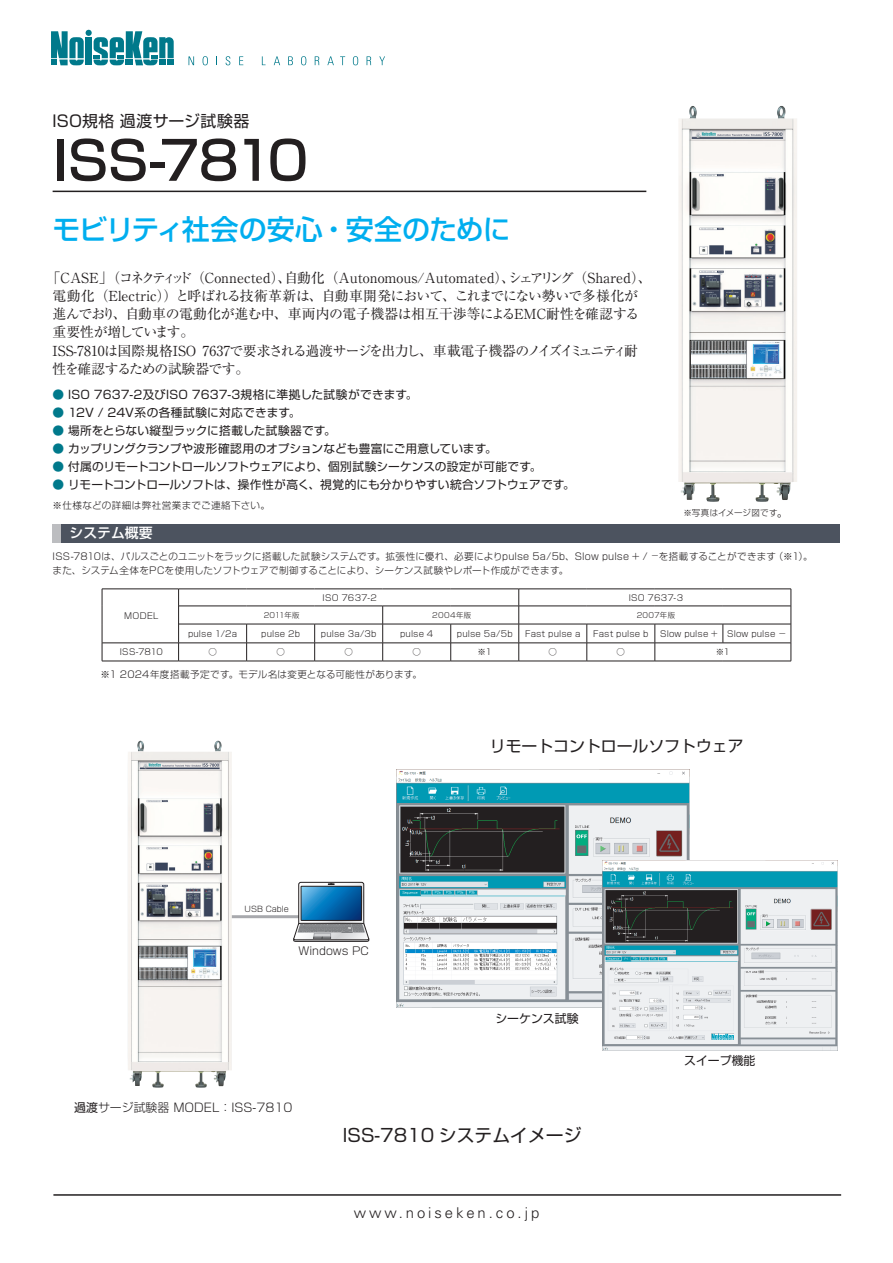
<style>
.page{position:relative;width:893px;height:1263px;background:#fff}
.page>*{position:absolute;margin:0;border:0;box-sizing:border-box;transform-origin:0 0}
.タイトルUnivers{font:500 53.1px "Shin Go Pro";letter-spacing:-.025em;color:#231f20}
.OPTION{font:500 28.05px "Shin Go Pro";letter-spacing:-.04em;color:#00aeef}
.t1{font:17.85px "Shin Go Pro";color:#231f20}
.タイトル上{font:15.9px "Shin Go Pro";color:#231f20}
.タイトル上-2{font:15.9px "Shin Go Pro";letter-spacing:.02em;color:#231f20}
.t2{font:300 14.85px "Univers LT Pro 45";letter-spacing:.2em;color:#231f20}
.解説1{font:13.8px/18px "Ryumin Pro";letter-spacing:-.01em;color:#231f20}
.解説1-2{font:13.8px/18px "Ryumin Pro";letter-spacing:-.04em;color:#231f20}
.t3{font:500 13.8px "Shin Go Pro";color:#fff}
.t4{font:300 11.85px "Shin Go Pro";color:#231f20}
.t5{font:11.85px "Shin Go Pro";color:#231f20}
.解説{font:11.7px "Shin Go Pro";color:#231f20}
.解説1-3{font:11.7px "Shin Go Pro";letter-spacing:.02em;color:#231f20}
.t6{font:300 10.95px "Shin Go Pro";color:#231f20}
.解説1-4{font:300 9.6px "Shin Go Pro";letter-spacing:.02em;color:#231f20}
.解説1-5{font:300 9.6px "Shin Go Pro";letter-spacing:.04em;color:#231f20}
.解説1-6{font:300 8.55px "Shin Go Pro";letter-spacing:.015em;color:#231f20}
.t7{font:300 7.95px "Shin Go Pro";color:#231f20}
.t8{font:300 7.5px "Shin Go Pro";letter-spacing:.035em;color:#231f20}
.s1{color:#00798b}
.s2{font-size:11.7px}
.s3{font-size:8.55px}
.s4{font-weight:400}
</style>
<div class="page">
<svg style="left:189px;top:56px;width:5px;height:9px"></svg>
<svg style="left:203px;top:56px;width:5px;height:9px"></svg>
<svg style="left:226px;top:56px;width:4px;height:9px"></svg>
<svg style="left:239px;top:56px;width:4px;height:9px"></svg>
<svg style="left:262px;top:56px;width:4px;height:9px"></svg>
<svg style="left:274px;top:56px;width:6px;height:9px"></svg>
<svg style="left:288px;top:56px;width:5px;height:9px"></svg>
<svg style="left:301px;top:56px;width:5px;height:9px"></svg>
<svg style="left:315px;top:56px;width:4px;height:9px"></svg>
<svg style="left:327px;top:56px;width:7px;height:9px"></svg>
<svg style="left:340px;top:56px;width:5px;height:9px"></svg>
<svg style="left:353px;top:56px;width:5px;height:9px"></svg>
<svg style="left:367px;top:56px;width:4px;height:9px"></svg>
<svg style="left:379px;top:56px;width:6px;height:9px"></svg>
<svg style="left:51px;top:30px;width:123px;height:35px"></svg>
<hr style="left:53px;top:1194px;width:788px;height:2px;background:#231f20">
<hr style="left:53px;top:191px;width:787px;height:1px;background:#231f20">
<div style="left:53px;top:524px;width:787px;height:18px;background:#4c535f"></div>
<div style="left:53px;top:524px;width:8px;height:18px;background:#bcbdc0"></div>
<hr style="left:102px;top:589px;width:77px;height:1px;background:#231f20">
<hr style="left:179px;top:589px;width:68px;height:1px;background:#231f20">
<hr style="left:247px;top:589px;width:68px;height:1px;background:#231f20">
<hr style="left:315px;top:589px;width:68px;height:1px;background:#231f20">
<hr style="left:383px;top:589px;width:68px;height:1px;background:#231f20">
<hr style="left:451px;top:589px;width:68px;height:1px;background:#231f20">
<hr style="left:519px;top:589px;width:68px;height:1px;background:#231f20">
<hr style="left:587px;top:589px;width:68px;height:1px;background:#231f20">
<hr style="left:655px;top:589px;width:68px;height:1px;background:#231f20">
<hr style="left:723px;top:589px;width:68px;height:1px;background:#231f20">
<hr style="left:179px;top:606px;width:68px;height:1px;background:#231f20">
<hr style="left:247px;top:606px;width:68px;height:1px;background:#231f20">
<hr style="left:315px;top:606px;width:68px;height:1px;background:#231f20">
<hr style="left:383px;top:606px;width:68px;height:1px;background:#231f20">
<hr style="left:451px;top:606px;width:68px;height:1px;background:#231f20">
<hr style="left:519px;top:606px;width:68px;height:1px;background:#231f20">
<hr style="left:587px;top:606px;width:68px;height:1px;background:#231f20">
<hr style="left:655px;top:606px;width:68px;height:1px;background:#231f20">
<hr style="left:723px;top:606px;width:68px;height:1px;background:#231f20">
<hr style="left:179px;top:624px;width:68px;height:1px;background:#231f20">
<hr style="left:247px;top:624px;width:68px;height:1px;background:#231f20">
<hr style="left:315px;top:624px;width:68px;height:1px;background:#231f20">
<hr style="left:383px;top:624px;width:68px;height:1px;background:#231f20">
<hr style="left:451px;top:624px;width:68px;height:1px;background:#231f20">
<hr style="left:519px;top:624px;width:68px;height:1px;background:#231f20">
<hr style="left:587px;top:624px;width:68px;height:1px;background:#231f20">
<hr style="left:655px;top:624px;width:68px;height:1px;background:#231f20">
<hr style="left:723px;top:624px;width:68px;height:1px;background:#231f20">
<hr style="left:102px;top:643px;width:77px;height:1px;background:#231f20">
<hr style="left:179px;top:643px;width:68px;height:1px;background:#231f20">
<hr style="left:247px;top:643px;width:68px;height:1px;background:#231f20">
<hr style="left:315px;top:643px;width:68px;height:1px;background:#231f20">
<hr style="left:383px;top:643px;width:68px;height:1px;background:#231f20">
<hr style="left:451px;top:643px;width:68px;height:1px;background:#231f20">
<hr style="left:519px;top:643px;width:68px;height:1px;background:#231f20">
<hr style="left:587px;top:643px;width:68px;height:1px;background:#231f20">
<hr style="left:655px;top:643px;width:68px;height:1px;background:#231f20">
<hr style="left:723px;top:643px;width:68px;height:1px;background:#231f20">
<hr style="left:102px;top:661px;width:77px;height:1px;background:#231f20">
<hr style="left:179px;top:661px;width:68px;height:1px;background:#231f20">
<hr style="left:247px;top:661px;width:68px;height:1px;background:#231f20">
<hr style="left:315px;top:661px;width:68px;height:1px;background:#231f20">
<hr style="left:383px;top:661px;width:68px;height:1px;background:#231f20">
<hr style="left:451px;top:661px;width:68px;height:1px;background:#231f20">
<hr style="left:519px;top:661px;width:68px;height:1px;background:#231f20">
<hr style="left:587px;top:661px;width:68px;height:1px;background:#231f20">
<hr style="left:655px;top:661px;width:68px;height:1px;background:#231f20">
<hr style="left:723px;top:661px;width:68px;height:1px;background:#231f20">
<svg style="left:723px;top:624px;width:1px;height:19px"></svg>
<svg style="left:102px;top:589px;width:1px;height:72px"></svg>
<svg style="left:178px;top:589px;width:1px;height:72px"></svg>
<svg style="left:246px;top:624px;width:1px;height:37px"></svg>
<svg style="left:314px;top:624px;width:1px;height:37px"></svg>
<svg style="left:382px;top:606px;width:1px;height:55px"></svg>
<svg style="left:450px;top:624px;width:1px;height:37px"></svg>
<svg style="left:518px;top:589px;width:1px;height:72px"></svg>
<svg style="left:587px;top:624px;width:1px;height:37px"></svg>
<svg style="left:655px;top:624px;width:1px;height:37px"></svg>
<svg style="left:791px;top:589px;width:1px;height:72px"></svg>
<img style="left:396px;top:769px;width:293px;height:239px">
<img style="left:603px;top:860px;width:234px;height:191px">
<hr style="left:230px;top:915px;width:126px;height:3px;background:#a8a9ad">
<svg style="left:293px;top:882px;width:76px;height:60px"></svg>
<img style="left:128px;top:741px;width:104px;height:347px">
<div style="left:646px;top:179px;width:213px;height:25px;background:#fff"></div>
<img style="left:678px;top:106px;width:119px;height:396px">
<p class="タイトル上-2" style="left:53px;top:108px;width:198px">ISO規格 過渡サージ試験器</p>
<p class="タイトルUnivers" style="left:53px;top:117px;width:257px">ISS-7810</p>
<p class="OPTION" style="left:53px;top:207px;width:460px">モビリティ社会の安心・安全のために</p>
<p class="解説1" style="left:53px;top:268px;width:600px;text-indent:-6px">「CASE」（コネクティッド（Connected）、自動化（Autonomous/Automated）、シェアリング（Shared）、電動化（Electric））と呼ばれる技術革新は、自動車開発において、これまでにない勢いで多様化が進んでおり、自動車の電動化が進む中、車両内の電子機器は相互干渉等によるEMC耐性を確認する重要性が増しています。</p>
<p class="解説1-2" style="left:53px;top:340px;width:587px">ISS-7810は国際規格ISO 7637で要求される過渡サージを出力し、車載電子機器のノイズイミュニティ耐性を確認するための試験器です。</p>
<p class="解説1-3" style="left:53px;top:385px;width:366px"><span class="s1">●</span> ISO 7637-2及びISO 7637-3規格に準拠した試験ができます。</p>
<p class="解説" style="left:53px;top:403px;width:249px"><span class="s1">●</span> 12V / 24V系の各種試験に対応できます。</p>
<p class="解説" style="left:53px;top:421px;width:285px"><span class="s1">●</span> 場所をとらない縦型ラックに搭載した試験器です。</p>
<p class="解説" style="left:53px;top:439px;width:446px"><span class="s1">●</span> カップリングクランプや波形確認用のオプションなども豊富にご用意しています。</p>
<p class="解説" style="left:53px;top:457px;width:490px"><span class="s1">●</span> 付属のリモートコントロールソフトウェアにより、個別試験シーケンスの設定が可能です。</p>
<p class="解説" style="left:53px;top:475px;width:524px"><span class="s1">●</span> リモートコントロールソフトは、操作性が高く、視覚的にも分かりやすい統合ソフトウェアです。</p>
<p class="解説1-5" style="left:53px;top:497px;width:219px">※仕様などの詳細は弊社営業までご連絡下さい。</p>
<p class="解説1-6" style="left:683px;top:505px;width:107px">※写真はイメージ図です<span class="s2">。</span></p>
<p class="t3" style="left:70px;top:522px;width:84px">システム概要</p>
<p class="解説1-4" style="left:53px;top:549px;width:762px">ISS-7810は、パルスごとのユニットをラックに搭載した試験システムです。拡張性に優れ、必要によりpulse 5a/5b、Slow pulse + / <span class="s3">－</span>を搭載することができます（※1）。</p>
<p class="解説1-4" style="left:53px;top:562px;width:517px">また、システム全体をPCを使用したソフトウェアで制御することにより、シーケンス試験やレポート作成ができます。</p>
<p class="解説1-6" style="left:124px;top:609px;width:36px">MODEL</p>
<p class="解説1-6" style="left:323px;top:590px;width:56px">ISO 7637-2</p>
<p class="解説1-6" style="left:629px;top:590px;width:56px">ISO 7637-3</p>
<p class="t8" style="left:264px;top:609px;width:37px">2011年版</p>
<p class="t8" style="left:432px;top:609px;width:41px">2004年版</p>
<p class="t8" style="left:637px;top:609px;width:40px">2007年版</p>
<p class="解説1-6" style="left:188px;top:626px;width:51px">pulse 1/2a</p>
<p class="解説1-6" style="left:261px;top:626px;width:40px">pulse 2b</p>
<p class="解説1-6" style="left:321px;top:626px;width:57px">pulse 3a/3b</p>
<p class="解説1-6" style="left:400px;top:626px;width:35px">pulse 4</p>
<p class="解説1-6" style="left:457px;top:626px;width:57px">pulse 5a/5b</p>
<p class="解説1-6" style="left:525px;top:626px;width:57px">Fast pulse a</p>
<p class="解説1-6" style="left:593px;top:626px;width:57px">Fast pulse b</p>
<p class="解説1-6" style="left:660px;top:626px;width:59px">Slow pulse +</p>
<p class="解説1-6" style="left:727px;top:626px;width:61px">Slow pulse －</p>
<p class="解説1-6" style="left:120px;top:645px;width:45px">ISS-7810</p>
<p class="解説1-6" style="left:208px;top:645px;width:10px">○</p>
<p class="解説1-6" style="left:276px;top:645px;width:10px">○</p>
<p class="解説1-6" style="left:344px;top:645px;width:10px">○</p>
<p class="解説1-6" style="left:412px;top:645px;width:10px">○</p>
<p class="解説1-6" style="left:478px;top:645px;width:16px">※1</p>
<p class="解説1-6" style="left:549px;top:645px;width:10px">○</p>
<p class="解説1-6" style="left:617px;top:645px;width:10px">○</p>
<p class="解説1-6" style="left:716px;top:645px;width:16px">※1</p>
<p class="解説1-4" style="left:101px;top:666px;width:323px">※1 2024年度搭載予定です。モデル名は変更となる可能性があります。</p>
<p class="t7" style="left:245px;top:902px;width:46px">USB Cable</p>
<p class="t6" style="left:299px;top:942px;width:72px">Windows PC</p>
<p class="t4" style="left:62px;top:1098px;width:232px"><span class="s4">　過渡</span>サージ試験器 MODEL：ISS-7810</p>
<p class="タイトル上" style="left:490px;top:733px;width:255px">リモートコントロールソフトウェア</p>
<p class="t5" style="left:495px;top:1008px;width:85px">シーケンス試験</p>
<p class="t5" style="left:684px;top:1051px;width:73px">スイープ機能</p>
<p class="t1" style="left:343px;top:1120px;width:240px">ISS-7810 システムイメージ</p>
<h3 class="t2" style="left:354px;top:1204px;width:187px">www.noiseken.co.jp</h3>
</div>
